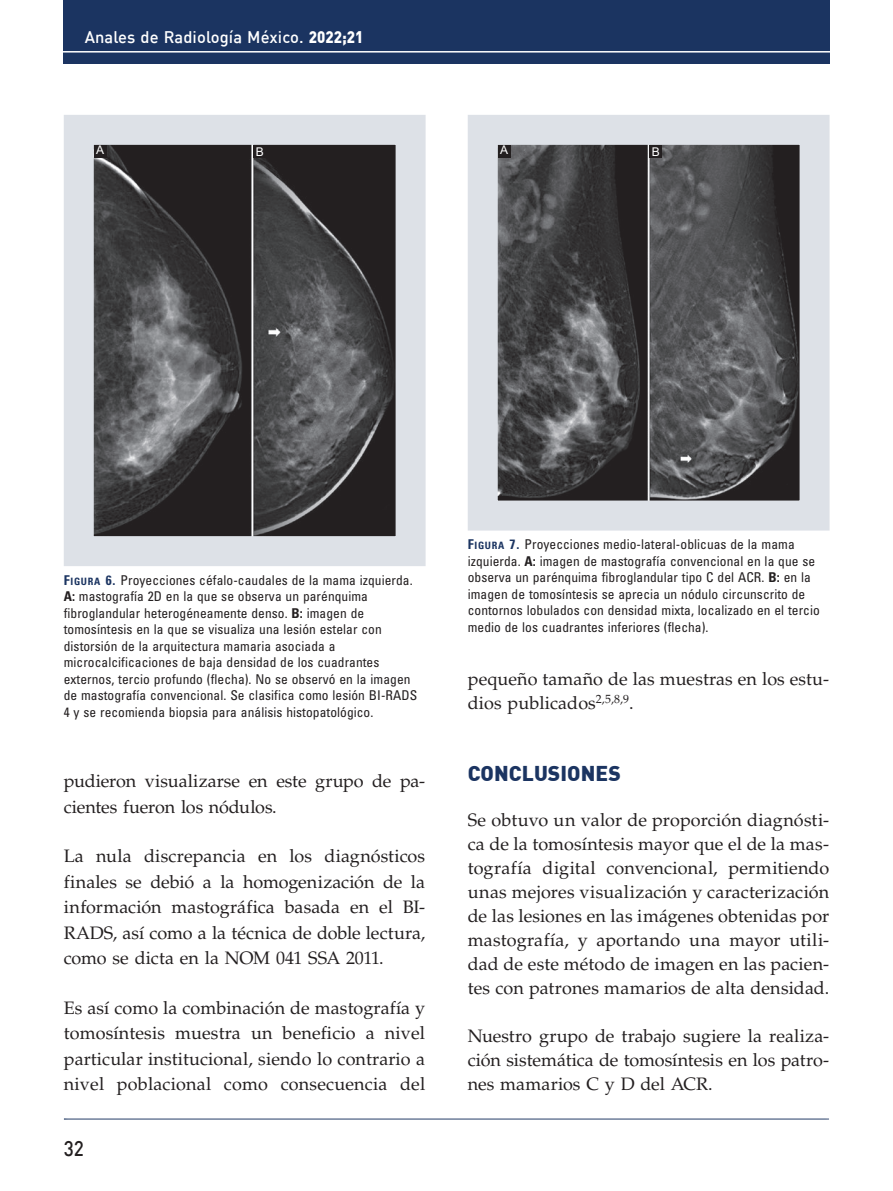
<style>
.page{position:relative;width:893px;height:1191px;background:#fff}
.page>*{position:absolute;margin:0;border:0;box-sizing:border-box;transform-origin:0 0}
.t1{font:900 21px "DIN";letter-spacing:.005em;color:#1b3461}
.t2{font:500 21px "DIN";color:#231f20;scale:.9 1}
.t3{font:18px/24px "Palatino LT Std";letter-spacing:.005em;color:#231f20;text-align:justify}
.t4{font:500 16.5px "DIN";letter-spacing:.005em;color:#fff}
.t5{font:condensed 13.5px/16.5px "Univers LT Std";letter-spacing:.005em;color:#231f20}
.t6{font:12px "Arial";color:#fff}
.s1{font-weight:900}
.s2{font-weight:700;color:#1b3461}
.s3{font-weight:700;font-size:10.2px;color:#1b3461}
.s4{font-weight:700}
</style>
<div class="page">
<div style="left:59px;top:1115px;width:772px;height:6px;background:#1b3461;opacity:.4"></div>
<div style="left:63px;top:0;width:767px;height:64px;background:#1b3461"></div>
<hr style="left:59px;top:51px;width:775px;height:2px;background:#fff">
<svg style="left:64px;top:115px;width:362px;height:451px;background:#6c6d6f"></svg>
<div style="left:253px;top:145px;width:13px;height:13px;background:#231f20"></div>
<div style="left:94px;top:145px;width:13px;height:13px;background:#231f20"></div>
<svg style="left:468px;top:115px;width:362px;height:416px;background:#757578"></svg>
<div style="left:649px;top:145px;width:13px;height:13px;background:#231f20"></div>
<div style="left:498px;top:145px;width:12px;height:13px;background:#231f20"></div>
<p class="t4" style="left:85px;top:26px;width:280px">Anales de Radiología México. <span class="s1">2022;21</span></p>
<p class="t6" style="left:96px;top:142px;width:10px">A</p>
<p class="t6" style="left:256px;top:143px;width:10px">B</p>
<p class="t6" style="left:500px;top:142px;width:10px">A</p>
<p class="t6" style="left:652px;top:143px;width:10px">B</p>
<p class="t5" style="left:64px;top:571px;width:355px"><span class="s2">F</span><span class="s3">IGURA</span> <span class="s2">6.</span> Proyecciones céfalo-caudales de la mama izquierda.<br><span class="s4">A:</span> mastografía 2D en la que se observa un parénquima fibroglandular heterogéneamente denso. <span class="s4">B:</span> imagen de tomosíntesis en la que se visualiza una lesión estelar con distorsión de la arquitectura mamaria asociada a microcalcificaciones de baja densidad de los cuadrantes externos, tercio profundo (flecha). No se observó en la imagen de mastografía convencional. Se clasifica como lesión BI-RADS 4 y se recomienda biopsia para análisis histopatológico.</p>
<p class="t3" style="left:64px;top:768px;width:363px;line-height:25.5px">pudieron visualizarse en este grupo de pa&shy;cientes fueron los nódulos.</p>
<p class="t3" style="left:64px;top:843px;width:363px;line-height:25.5px">La nula discrepancia en los diagnósticos finales se debió a la homogenización de la información mastográfica basada en el BI-RADS, así como a la técnica de doble lectura, como se dicta en la NOM 041 SSA 2011.</p>
<p class="t3" style="left:64px;top:995px;width:363px;line-height:25.5px">Es así como la combinación de mastografía y tomosíntesis muestra un beneficio a nivel particular institucional, siendo lo contrario a nivel poblacional como consecuencia del</p>
<p class="t2" style="left:64px;top:1135px;width:24px">32</p>
<p class="t5" style="left:468px;top:536px;width:354px"><span class="s2">F</span><span class="s3">IGURA</span> <span class="s2">7.</span> Proyecciones medio-lateral-oblicuas de la mama izquierda. <span class="s4">A:</span> imagen de mastografía convencional en la que se observa un parénquima fibroglandular tipo C del ACR. <span class="s4">B:</span> en la imagen de tomosíntesis se aprecia un nódulo circunscrito de contornos lobulados con densidad mixta, localizado en el tercio medio de los cuadrantes inferiores (flecha).</p>
<p class="t3" style="left:468px;top:667px;width:363px">pequeño tamaño de las muestras en los estu&shy;dios publicados<sup>2,5,8,9</sup>.</p>
<p class="t1" style="left:468px;top:759px;width:155px">CONCLUSIONES</p>
<p class="t3" style="left:468px;top:808px;width:363px">Se obtuvo un valor de proporción diagnósti&shy;ca de la tomosíntesis mayor que el de la mas&shy;tografía digital convencional, permitiendo unas mejores visualización y caracterización de las lesiones en las imágenes obtenidas por mastografía, y aportando una mayor utili&shy;dad de este método de imagen en las pacien&shy;tes con patrones mamarios de alta densidad.</p>
<p class="t3" style="left:468px;top:1024px;width:363px">Nuestro grupo de trabajo sugiere la realiza&shy;ción sistemática de tomosíntesis en los patro&shy;nes mamarios C y D del ACR.</p>
</div>
